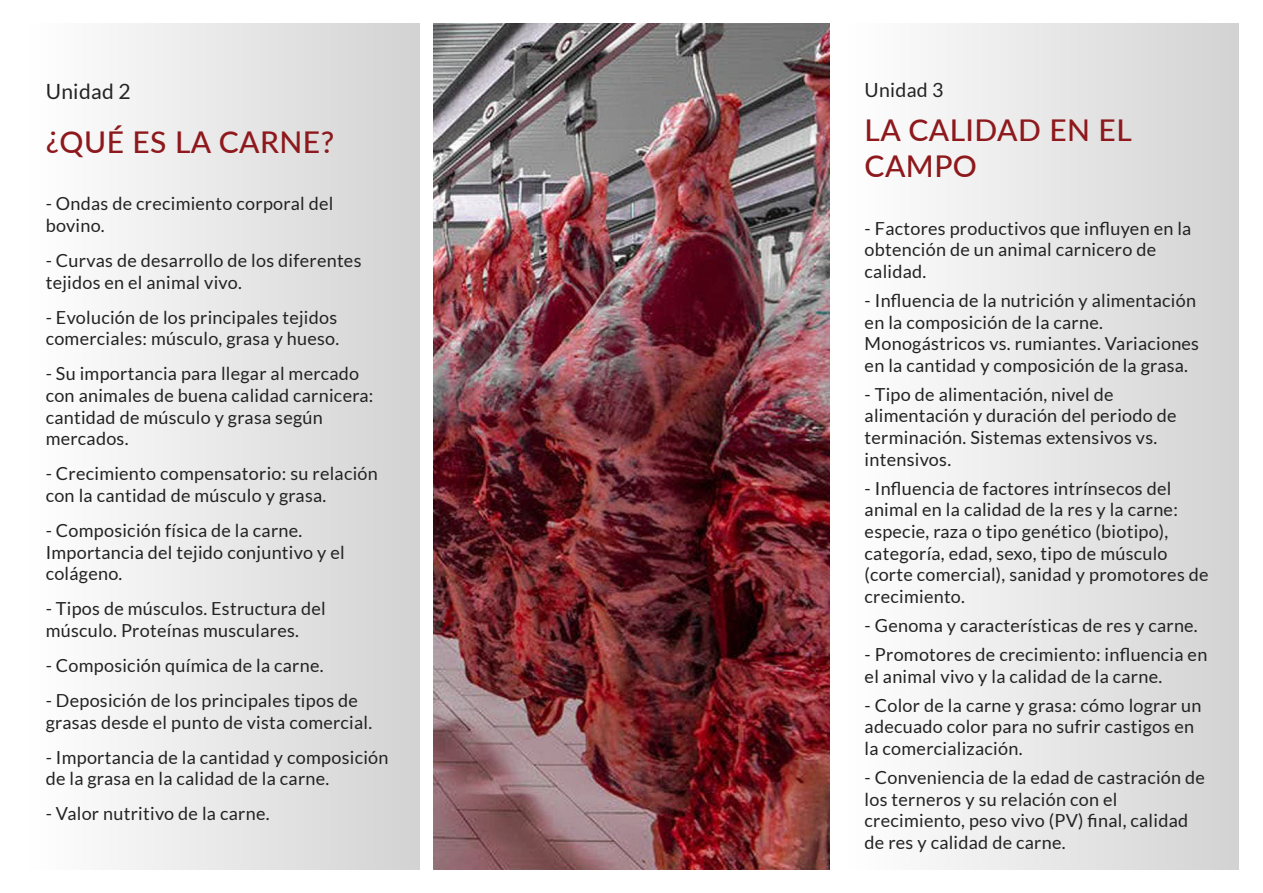
<style>
.page{position:relative;width:1263px;height:893px;background:#fff}
.page>*{position:absolute;margin:0;border:0;box-sizing:border-box;transform-origin:0 0}
.t1{font:500 30px/36px "Lato";letter-spacing:.015em;color:#8e191d}
.t2{font:21px "Lato";letter-spacing:.015em;color:#232323}
.t3{font:19.5px "Lato";letter-spacing:.015em;color:#232323}
.t4{font:18px/21.6px "Lato";letter-spacing:.015em;color:#232323}
</style>
<div class="page">
<div style="left:24px;top:24px;width:396px;height:845px;background:linear-gradient(to right,#fff,#d2d2d2)"></div>
<img style="left:434px;top:24px;width:395px;height:845px">
<div style="left:843px;top:24px;width:396px;height:845px;background:linear-gradient(to right,#fff,#d2d2d2)"></div>
<p class="t2" style="left:46px;top:79px;width:86px">Unidad 2</p>
<h1 class="t1" style="left:46px;top:122px;width:290px">¿QUÉ ES LA CARNE?</h1>
<p class="t4" style="left:46px;top:193px;width:289px">- Ondas de crecimiento corporal del bovino.</p>
<p class="t4" style="left:46px;top:249px;width:317px">- Curvas de desarrollo de los diferentes tejidos en el animal vivo.</p>
<p class="t4" style="left:46px;top:306px;width:295px">- Evolución de los principales tejidos comerciales: músculo, grasa y hueso.</p>
<p class="t4" style="left:46px;top:363px;width:329px">- Su importancia para llegar al mercado con animales de buena calidad carnicera: cantidad de músculo y grasa según mercados.</p>
<p class="t4" style="left:46px;top:463px;width:334px">- Crecimiento compensatorio: su relación con la cantidad de músculo y grasa.</p>
<p class="t4" style="left:46px;top:519px;width:300px">- Composición física de la carne.<br>Importancia del tejido conjuntivo y el colágeno.</p>
<p class="t4" style="left:46px;top:598px;width:282px">- Tipos de músculos. Estructura del músculo. Proteínas musculares.</p>
<p class="t4" style="left:46px;top:654px;width:279px">- Composición química de la carne.</p>
<p class="t4" style="left:46px;top:690px;width:328px">- Deposición de los principales tipos de grasas desde el punto de vista comercial.</p>
<p class="t4" style="left:46px;top:746px;width:344px">- Importancia de la cantidad y composición de la grasa en la calidad de la carne.</p>
<p class="t4" style="left:46px;top:803px;width:225px">- Valor nutritivo de la carne.</p>
<p class="t3" style="left:865px;top:80px;width:80px">Unidad 3</p>
<h1 class="t1" style="left:865px;top:111px;width:269px">LA CALIDAD EN EL<br>CAMPO</h1>
<p class="t4" style="left:865px;top:217px;width:328px">- Factores productivos que influyen en la obtención de un animal carnicero de calidad.</p>
<p class="t4" style="left:865px;top:289px;width:336px">- Influencia de la nutrición y alimentación en la composición de la carne.<br>Monogástricos vs. rumiantes. Variaciones en la cantidad y composición de la grasa.</p>
<p class="t4" style="left:865px;top:383px;width:314px">- Tipo de alimentación, nivel de alimentación y duración del periodo de terminación. Sistemas extensivos vs. intensivos.</p>
<p class="t4" style="left:865px;top:477px;width:345px">- Influencia de factores intrínsecos del animal en la calidad de la res y la carne: especie, raza o tipo genético (biotipo), categoría, edad, sexo, tipo de músculo (corte comercial), sanidad y promotores de crecimiento.</p>
<p class="t4" style="left:865px;top:614px;width:335px">- Genoma y características de res y carne.</p>
<p class="t4" style="left:865px;top:643px;width:344px">- Promotores de crecimiento: influencia en el animal vivo y la calidad de la carne.</p>
<p class="t4" style="left:865px;top:694px;width:338px">- Color de la carne y grasa: cómo lograr un adecuado color para no sufrir castigos en la comercialización.</p>
<p class="t4" style="left:865px;top:766px;width:342px">- Conveniencia de la edad de castración de los terneros y su relación con el crecimiento, peso vivo (PV) final, calidad de res y calidad de carne.</p>
</div>
